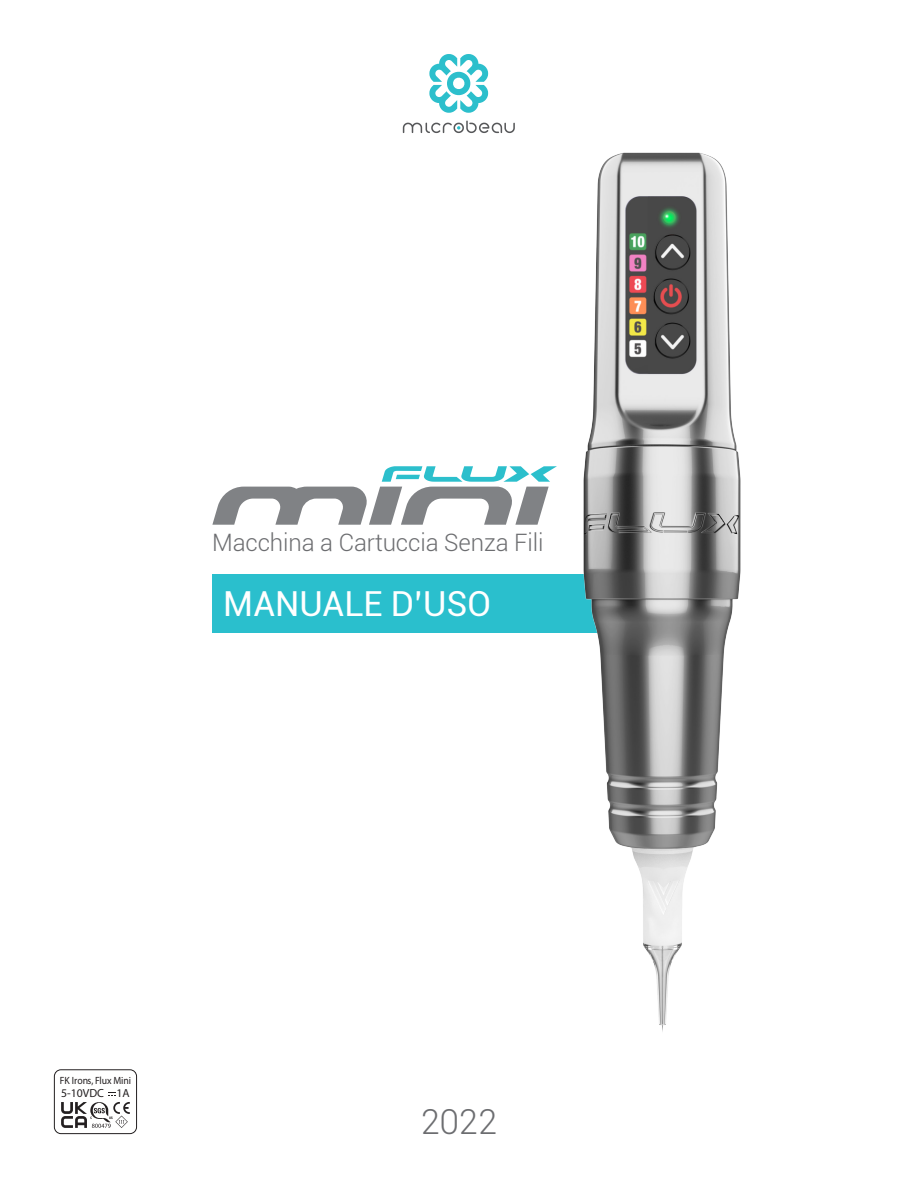
<style>
.page{position:relative;width:918px;height:1188px;background:#fff}
.page>*{position:absolute;margin:0;border:0;box-sizing:border-box;transform-origin:0 0}
.t1{font:34.5px "Roboto";color:#fff}
.t2{font:300 34.5px "Roboto";color:#6c6d70}
.t3{font:300 24px "Roboto";letter-spacing:-.005em;color:#6c6d70}
.t4{font:11.7px "Myriad Pro";color:#231f20}
.t5{font:10.5px "Myriad Pro";color:#231f20;scale:.93 1}
</style>
<div class="page">
<div style="left:212px;top:574px;width:497px;height:59px;background:#2abfcd"></div>
<svg style="left:429px;top:54px;width:59px;height:59px"></svg>
<svg style="left:403px;top:121px;width:112px;height:12px"></svg>
<svg style="left:212px;top:466px;width:319px;height:59px"></svg>
<div style="left:54px;top:1069px;width:83px;height:65px;border:1px solid #231f20;border-radius:7px"></div>
<svg style="left:108px;top:1092px;width:8px;height:4px"></svg>
<svg style="left:61px;top:1102px;width:69px;height:26px"></svg>
<img style="left:531px;top:152px;width:210px;height:880px">
<p class="t3" style="left:212px;top:526px;width:333px">Macchina a Cartuccia Senza Fili</p>
<p class="t1" style="left:223px;top:580px;width:269px">MANUALE D’USO</p>
<p class="t5" style="left:60px;top:1074px;width:78px">FK Irons, Flux Mini</p>
<p class="t4" style="left:61px;top:1086px;width:70px">5-10VDC 1A</p>
<p class="t2" style="left:421px;top:1098px;width:78px">2022</p>
</div>
